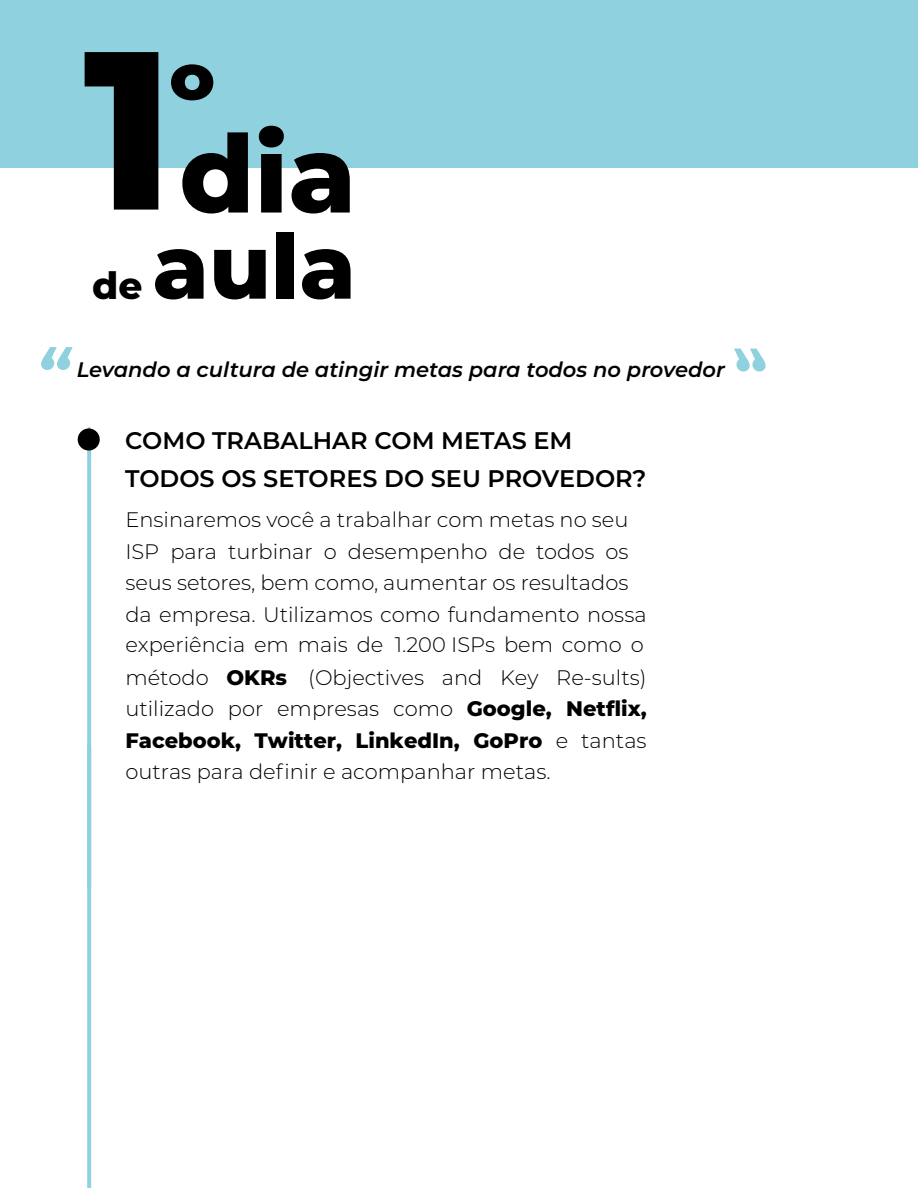
<style>
.page{position:relative;width:918px;height:1188px;background:#fff}
.page>*{position:absolute;margin:0;border:0;box-sizing:border-box;transform-origin:0 0}
.t1{font:800 225px "Montserrat";color:#000}
.t2{font:800 108px "Montserrat";color:#000}
.t3{font:800 90px "Montserrat";color:#000}
.t4{font:italic 700 67.5px "Montserrat";color:#90d1e0}
.t5{font:800 37.5px "Montserrat";color:#000}
.t6{font:600 24px/37.8px "Montserrat";color:#000}
.t7{font:300 21px/31.2px "Montserrat";color:#000}
.t8{font:italic 600 21px "Montserrat";color:#000202}
.s1{font-weight:800}
</style>
<div class="page">
<div style="left:0;top:0;width:918px;height:168px;background:#90d1e0"></div>
<div style="left:78px;top:428px;width:22px;height:23px;background:#000;border-radius:50%"></div>
<svg style="left:87px;top:427px;width:4px;height:761px;background:#90ccda"></svg>
<h1 class="t1" style="left:83px;top:-35px;width:134px">1<sup>º</sup></h1>
<h2 class="t2" style="left:179px;top:95px;width:179px">dia</h2>
<h3 class="t3" style="left:152px;top:201px;width:205px">aula</h3>
<h3 class="t5" style="left:92px;top:258px;width:52px">de</h3>
<h3 class="t4" style="left:36px;top:325px;width:35px">“</h3>
<p class="t8" style="left:77px;top:355px;width:650px">Levando a cultura de atingir metas para todos no provedor</p>
<p class="t6" style="left:125px;top:421px;width:523px">COMO TRABALHAR COM METAS EM<br>TODOS OS SETORES DO SEU PROVEDOR?</p>
<p class="t7" style="left:125px;top:503px;width:523px">Ensinaremos você a trabalhar com metas no seu ISP para turbinar o desempenho de todos os seus setores, bem como, aumentar os resultados da empresa. Utilizamos como fundamento nossa experiência em mais de 1.200 ISPs bem como o</p>
<p class="t7" style="left:125px;top:661px;width:523px;text-align:justify">método <span class="s1">OKRs</span> (Objectives and Key Re-sults) utilizado por empresas como <span class="s1">Google, Netflix, Facebook, Twitter, LinkedIn, GoPro</span> e tantas outras para definir e acompanhar metas.</p>
</div>
